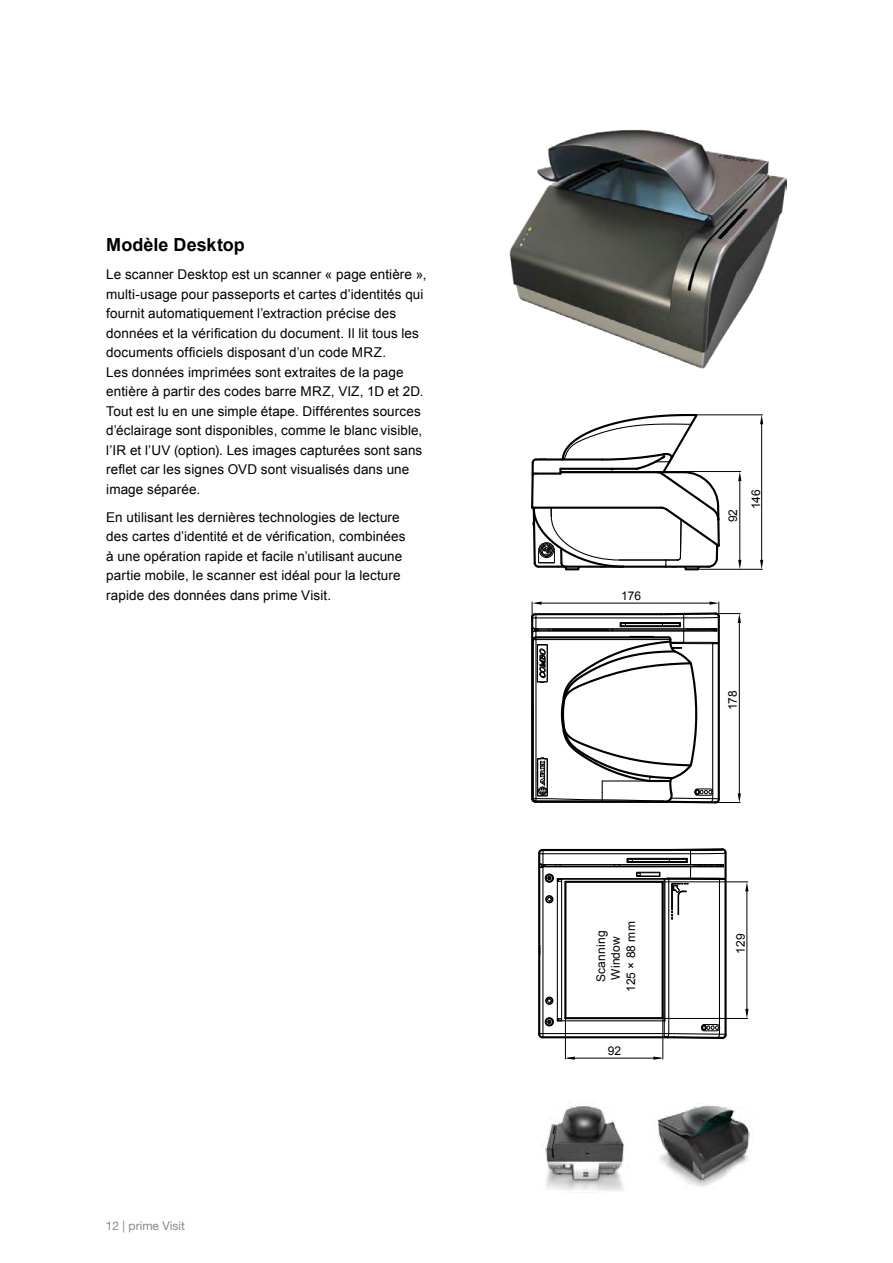
<style>
.page{position:relative;width:893px;height:1263px;background:#fff}
.page>*{position:absolute;margin:0;border:0;box-sizing:border-box;transform-origin:0 0}
.t1{font:700 18px "Arial";color:#000}
.t2{font:13.5px/19.5px "Arial";letter-spacing:.005em;color:#000}
.t3{font:12px/22.8px "Arial";letter-spacing:.015em;color:#000}
.t4{font:12px "Helvetica Neue LT Std";color:#87888a}
</style>
<div class="page">
<img style="left:509px;top:129px;width:278px;height:240px">
<img style="left:657px;top:1105px;width:93px;height:84px">
<img style="left:545px;top:1105px;width:79px;height:86px">
<svg style="left:531px;top:414px;width:190px;height:157px"></svg>
<hr style="left:657px;top:471px;width:84px;height:1px;background:#000">
<hr style="left:739px;top:477px;width:1px;height:85px;background:#000">
<hr style="left:697px;top:569px;width:66px;height:1px;background:#000">
<hr style="left:694px;top:415px;width:69px;height:1px;background:#000">
<hr style="left:761px;top:420px;width:1px;height:144px;background:#000">
<svg style="left:760px;top:560px;width:3px;height:9px"></svg>
<svg style="left:738px;top:560px;width:3px;height:9px"></svg>
<svg style="left:760px;top:415px;width:3px;height:9px"></svg>
<svg style="left:738px;top:472px;width:3px;height:9px"></svg>
<svg style="left:531px;top:601px;width:210px;height:203px"></svg>
<hr style="left:562px;top:879px;width:102px;height:1px;background:#000">
<hr style="left:561px;top:879px;width:1px;height:142px;background:#000">
<hr style="left:557px;top:878px;width:107px;height:1px;background:#000">
<hr style="left:557px;top:1020px;width:107px;height:1px;background:#000">
<hr style="left:557px;top:879px;width:1px;height:142px;background:#000">
<hr style="left:543px;top:853px;width:147px;height:1px;background:#000">
<hr style="left:543px;top:1033px;width:121px;height:1px;background:#000">
<div style="left:546px;top:1018px;width:7px;height:7px;border:1px solid #000;border-radius:50%"></div>
<div style="left:546px;top:875px;width:7px;height:6px;border:1px solid #000;border-radius:50%"></div>
<div style="left:545px;top:874px;width:9px;height:8px;border:1px solid #000;border-radius:50%"></div>
<div style="left:545px;top:895px;width:8px;height:8px;border:1px solid #000;border-radius:50%"></div>
<div style="left:545px;top:997px;width:8px;height:7px;border:1px solid #000;border-radius:50%"></div>
<div style="left:545px;top:1017px;width:9px;height:9px;border:1px solid #000;border-radius:50%"></div>
<div style="left:545px;top:1018px;width:8px;height:8px;border:1px solid #000;border-radius:50%"></div>
<div style="left:545px;top:874px;width:8px;height:8px;border:1px solid #000;border-radius:50%"></div>
<hr style="left:668px;top:879px;width:1px;height:154px;background:#000">
<hr style="left:544px;top:864px;width:146px;height:1px;background:#000">
<hr style="left:542px;top:867px;width:1px;height:166px;background:#000">
<hr style="left:544px;top:866px;width:146px;height:1px;background:#000">
<hr style="left:664px;top:879px;width:1px;height:142px;background:#000">
<hr style="left:719px;top:879px;width:1px;height:147px;background:#000">
<svg style="left:540px;top:944px;width:1px;height:12px"></svg>
<svg style="left:548px;top:876px;width:3px;height:4px"></svg>
<svg style="left:548px;top:1020px;width:3px;height:4px"></svg>
<div style="left:546px;top:896px;width:7px;height:7px;border:1px solid #000;border-radius:50%"></div>
<svg style="left:547px;top:897px;width:5px;height:5px"></svg>
<svg style="left:558px;top:878px;width:4px;height:4px"></svg>
<div style="left:546px;top:997px;width:7px;height:7px;border:1px solid #000;border-radius:50%"></div>
<svg style="left:547px;top:998px;width:5px;height:5px"></svg>
<hr style="left:542px;top:849px;width:126px;height:2px;background:#000">
<hr style="left:724px;top:852px;width:3px;height:183px;background:#000">
<svg style="left:538px;top:848px;width:8px;height:21px"></svg>
<hr style="left:542px;top:1036px;width:126px;height:2px;background:#000">
<hr style="left:538px;top:853px;width:2px;height:181px;background:#000">
<svg style="left:538px;top:1032px;width:6px;height:7px"></svg>
<svg style="left:664px;top:1020px;width:63px;height:19px"></svg>
<svg style="left:626px;top:848px;width:102px;height:72px"></svg>
<hr style="left:565px;top:1017px;width:98px;height:2px;background:#000">
<hr style="left:564px;top:882px;width:2px;height:136px;background:#000">
<hr style="left:565px;top:881px;width:98px;height:2px;background:#000">
<hr style="left:662px;top:882px;width:2px;height:136px;background:#000">
<hr style="left:660px;top:881px;width:88px;height:1px;background:#000">
<hr style="left:659px;top:1018px;width:89px;height:1px;background:#000">
<hr style="left:747px;top:888px;width:1px;height:126px;background:#000">
<hr style="left:663px;top:1013px;width:1px;height:46px;background:#000">
<hr style="left:565px;top:1015px;width:1px;height:44px;background:#000">
<hr style="left:567px;top:1058px;width:94px;height:1px;background:#000">
<svg style="left:745px;top:882px;width:3px;height:9px"></svg>
<svg style="left:745px;top:1009px;width:3px;height:9px"></svg>
<svg style="left:653px;top:1056px;width:10px;height:4px"></svg>
<svg style="left:565px;top:1056px;width:10px;height:4px"></svg>
<h1 class="t1" style="left:106px;top:233px;width:140px">Modèle Desktop</h1>
<p class="t2" style="left:106px;top:265px;width:322px">Le scanner Desktop est un scanner « page entière », multi-usage pour passeports et cartes d’identités qui fournit automatiquement l’extraction précise des données et la vérification du document. Il lit tous les documents officiels disposant d’un code MRZ.<br>Les données imprimées sont extraites de la page entière à partir des codes barre MRZ, VIZ, 1D et 2D.<br>Tout est lu en une simple étape. Différentes sources d’éclairage sont disponibles, comme le blanc visible, l’IR et l’UV (option). Les images capturées sont sans reflet car les signes OVD sont visualisés dans une image séparée.</p>
<p class="t2" style="left:106px;top:507px;width:301px">En utilisant les dernières technologies de lecture des cartes d’identité et de vérification, combinées à une opération rapide et facile n’utilisant aucune partie mobile, le scanner est idéal pour la lecture rapide des données dans prime Visit.</p>
<p class="t4" style="left:106px;top:1218px;width:80px">12 | prime Visit</p>
<p class="t3" style="left:621px;top:585px;width:21px">176</p>
<p class="t3" style="left:620px;top:991px;width:72px;rotate:-90deg">125 × 88 mm</p>
<p class="t3" style="left:594px;top:982px;width:53px;line-height:14.4px;rotate:-90deg">Scanning<br>Window</p>
<p class="t3" style="left:608px;top:1040px;width:15px">92</p>
<p class="t3" style="left:722px;top:509px;width:21px;text-indent:-13px;rotate:-90deg">92<br>146</p>
<p class="t3" style="left:721px;top:710px;width:21px;rotate:-90deg">178</p>
<p class="t3" style="left:729px;top:954px;width:21px;rotate:-90deg">129</p>
</div>
